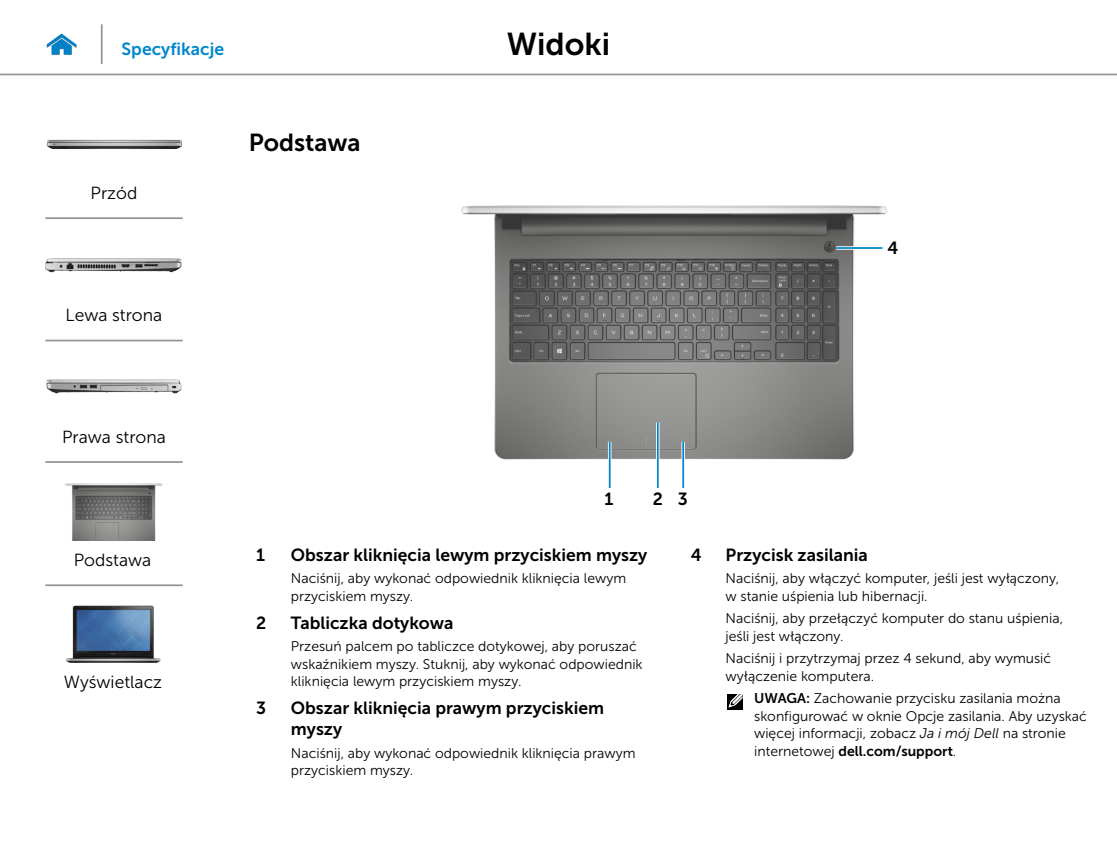
<style>
.page{position:relative;width:1117px;height:844px;background:#fff}
.page>*{position:absolute;margin:0;border:0;box-sizing:border-box;transform-origin:0 0}
.t1{font:31.5px "Museo Sans For Dell 700";color:#000}
.Head2{font:24.5px "Museo Sans For Dell 700";color:#000}
.Callout_Head{font:17.5px/21px "Museo Sans For Dell 700";color:#000}
.t2{font:17.5px "Museo Sans For Dell 300";color:#000}
.t3{font:17.5px "Museo Sans For Dell 700";color:#0087cc}
.Callout-L{font:17.5px "Museo Sans For Dell 700";color:#000}
.Callout_description{font:14px/17.5px "Museo Sans For Dell 300";color:#000}
.Note{font:14px/17.5px "Museo Sans For Dell 300";color:#000}
.s1{font-family:"Museo Sans For Dell 700"}
.s2{font-style:italic}
</style>
<div class="page">
<hr style="left:0;top:74px;width:1116px;height:1px;background:#939598">
<img style="left:46px;top:33px;width:31px;height:23px">
<div style="left:726px;top:693px;width:16px;height:16px;background:#000"></div>
<svg style="left:728px;top:693px;width:14px;height:14px"></svg>
<img style="left:461px;top:205px;width:426px;height:270px">
<svg style="left:836px;top:246px;width:46px;height:4px"></svg>
<hr style="left:836px;top:247px;width:46px;height:2px;background:#0087cc">
<hr style="left:656px;top:422px;width:3px;height:66px;background:#fff">
<hr style="left:656px;top:422px;width:2px;height:66px;background:#0087cc">
<hr style="left:681px;top:441px;width:3px;height:47px;background:#fff">
<hr style="left:682px;top:441px;width:2px;height:47px;background:#0087cc">
<svg style="left:607px;top:441px;width:4px;height:47px"></svg>
<hr style="left:608px;top:441px;width:2px;height:47px;background:#0087cc">
<hr style="left:101px;top:24px;width:2px;height:40px;background:#939598">
<img style="left:46px;top:139px;width:136px;height:10px">
<img style="left:45px;top:258px;width:137px;height:15px">
<img style="left:46px;top:379px;width:136px;height:15px">
<img style="left:64px;top:483px;width:99px;height:57px">
<img style="left:66px;top:605px;width:95px;height:57px">
<hr style="left:45px;top:217px;width:138px;height:2px;background:#939598">
<hr style="left:45px;top:339px;width:138px;height:2px;background:#939598">
<hr style="left:45px;top:461px;width:138px;height:2px;background:#939598">
<hr style="left:45px;top:584px;width:138px;height:2px;background:#939598">
<p class="t3" style="left:122px;top:39px;width:104px">Specyfikacje</p>
<h1 class="t1" style="left:506px;top:26px;width:105px">Widoki</h1>
<p class="t2" style="left:91px;top:183px;width:48px">Przód</p>
<p class="t2" style="left:66px;top:305px;width:98px">Lewa strona</p>
<p class="t2" style="left:62px;top:428px;width:105px">Prawa strona</p>
<p class="t2" style="left:74px;top:550px;width:79px">Podstawa</p>
<p class="t2" style="left:64px;top:672px;width:100px">Wyświetlacz</p>
<p class="Head2" style="left:249px;top:128px;width:113px">Podstawa</p>
<p class="Callout-L" style="left:604px;top:489px;width:10px">1</p>
<p class="Callout-L" style="left:652px;top:489px;width:12px">2</p>
<p class="Callout-L" style="left:677px;top:489px;width:12px">3</p>
<p class="Callout-L" style="left:887px;top:238px;width:12px">4</p>
<p class="Callout_Head" style="left:256px;top:544px;width:10px">1</p>
<p class="Callout_Head" style="left:291px;top:544px;width:358px">Obszar kliknięcia lewym przyciskiem myszy</p>
<p class="Callout_description" style="left:291px;top:569px;width:337px">Naciśnij, aby wykonać odpowiednik kliknięcia lewym przyciskiem myszy.</p>
<p class="Callout_Head" style="left:256px;top:612px;width:12px">2</p>
<p class="Callout_Head" style="left:291px;top:612px;width:164px">Tabliczka dotykowa</p>
<p class="Callout_description" style="left:291px;top:637px;width:353px">Przesuń palcem po tabliczce dotykowej, aby poruszać wskaźnikiem myszy. Stuknij, aby wykonać odpowiednik kliknięcia lewym przyciskiem myszy.</p>
<p class="Callout_Head" style="left:256px;top:697px;width:12px">3</p>
<p class="Callout_Head" style="left:291px;top:697px;width:314px">Obszar kliknięcia prawym przyciskiem myszy</p>
<p class="Callout_description" style="left:291px;top:744px;width:346px">Naciśnij, aby wykonać odpowiednik kliknięcia prawym przyciskiem myszy.</p>
<p class="Callout_Head" style="left:690px;top:544px;width:12px">4</p>
<p class="Callout_Head" style="left:725px;top:544px;width:144px">Przycisk zasilania</p>
<p class="Callout_description" style="left:725px;top:569px;width:335px">Naciśnij, aby włączyć komputer, jeśli jest wyłączony, w stanie uśpienia lub hibernacji.</p>
<p class="Callout_description" style="left:725px;top:609px;width:339px">Naciśnij, aby przełączyć komputer do stanu uśpienia, jeśli jest włączony.</p>
<p class="Callout_description" style="left:725px;top:649px;width:327px">Naciśnij i przytrzymaj przez 4 sekund, aby wymusić wyłączenie komputera.</p>
<p class="Note" style="left:754px;top:689px;width:334px"><span class="s1">UWAGA:</span> Zachowanie przycisku zasilania można skonfigurować w oknie Opcje zasilania. Aby uzyskać więcej informacji, zobacz <span class="s2">Ja i mój Dell</span> na stronie internetowej <span class="s1">dell.com/support</span>.</p>
</div>
